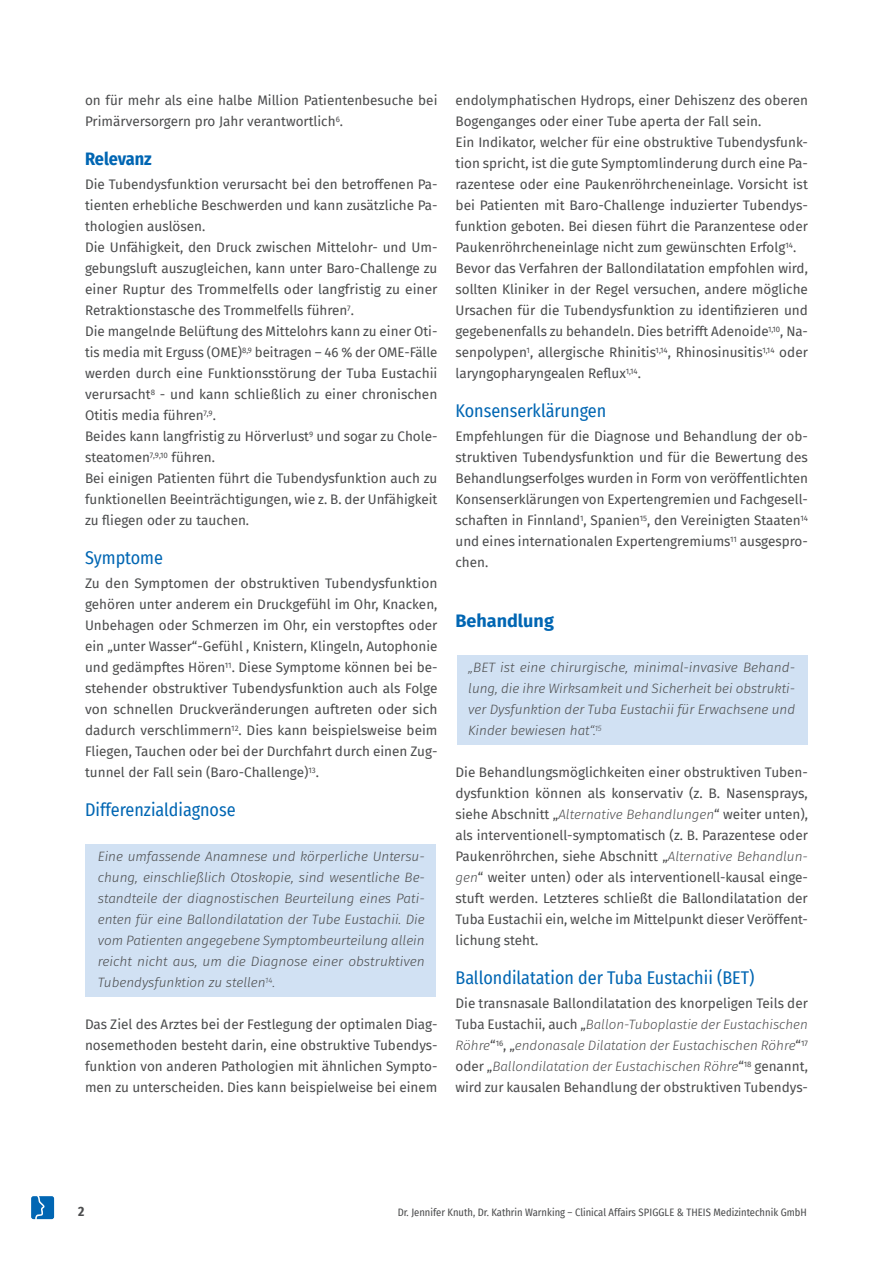
<style>
.page{position:relative;width:893px;height:1263px;background:#fff}
.page>*{position:absolute;margin:0;border:0;box-sizing:border-box;transform-origin:0 0}
.t1{font:18px "Fira Sans Condensed";color:#0166b3}
.t2{font:700 18px "Fira Sans";color:#0166b3}
.t3{font:700 18px "Fira Sans Condensed";letter-spacing:-.005em;color:#0166b3}
.t4{font:13.5px/21px "Fira Sans";color:#4b4c4d;text-align:justify}
.t5{font:italic 300 13.5px/21px "Fira Sans";color:#4b4c4d;text-align:justify}
.t6{font:700 13.5px "Fira Sans Condensed";color:#4b4c4d}
.t7{font:10.5px "Fira Sans Condensed";color:#4b4c4d}
.s1{font-weight:300;font-style:italic}
</style>
<div class="page">
<svg style="left:31px;top:1196px;width:23px;height:23px"></svg>
<div style="left:457px;top:655px;width:351px;height:89px;background:#d1e1f3"></div>
<div style="left:85px;top:844px;width:351px;height:152px;background:#d1e1f3"></div>
<p class="t4" style="left:85px;top:89px;width:354px">on für mehr als eine halbe Million Patientenbesuche bei<br>Primärversorgern pro Jahr verantwortlich<sup>6</sup>.</p>
<h1 class="t3" style="left:85px;top:144px;width:68px">Relevanz</h1>
<p class="t4" style="left:85px;top:173px;width:354px;text-align:left">Die Tubendysfunktion verursacht bei den betroffenen Pa&shy;tienten erhebliche Beschwerden und kann zusätzliche Pa&shy;thologien auslösen.<br>Die Unfähigkeit, den Druck zwischen Mittelohr- und Um&shy;gebungsluft auszugleichen, kann unter Baro-Challenge zu einer Ruptur des Trommelfells oder langfristig zu einer Retraktionstasche des Trommelfells führen<sup>7</sup>.<br>Die mangelnde Belüftung des Mittelohrs kann zu einer Oti&shy;tis media mit Erguss (OME)<sup>8,9</sup> beitragen – 46 % der OME-Fälle werden durch eine Funktionsstörung der Tuba Eustachii verursacht<sup>8</sup> - und kann schließlich zu einer chronischen Otitis media führen<sup>7,9</sup>.<br>Beides kann langfristig zu Hörverlust<sup>9</sup> und sogar zu Chole&shy;steatomen<sup>7,9,10</sup> führen.<br>Bei einigen Patienten führt die Tubendysfunktion auch zu funktionellen Beeinträchtigungen, wie z. B. der Unfähigkeit zu fliegen oder zu tauchen.</p>
<h1 class="t1" style="left:85px;top:544px;width:80px">Symptome</h1>
<p class="t4" style="left:85px;top:572px;width:354px">Zu den Symptomen der obstruktiven Tubendysfunktion gehören unter anderem ein Druckgefühl im Ohr, Knacken, Unbehagen oder Schmerzen im Ohr, ein verstopftes oder ein „unter Wasser“-Gefühl , Knistern, Klingeln, Autophonie und gedämpftes Hören<sup>11</sup>. Diese Symptome können bei be&shy;stehender obstruktiver Tubendysfunktion auch als Folge von schnellen Druckveränderungen auftreten oder sich dadurch verschlimmern<sup>12</sup>. Dies kann beispielsweise beim Fliegen, Tauchen oder bei der Durchfahrt durch einen Zug&shy;tunnel der Fall sein (Baro-Challenge)<sup>13</sup>.</p>
<h1 class="t1" style="left:85px;top:796px;width:152px">Differenzialdiagnose</h1>
<p class="t5" style="left:98px;top:846px;width:328px">Eine umfassende Anamnese und körperliche Untersu&shy;chung, einschließlich Otoskopie, sind wesentliche Be&shy;standteile der diagnostischen Beurteilung eines Pati&shy;enten für eine Ballondilatation der Tube Eustachii. Die vom Patienten angegebene Symptombeurteilung allein reicht nicht aus, um die Diagnose einer obstruktiven Tubendysfunktion zu stellen<sup>14</sup>.</p>
<p class="t4" style="left:85px;top:1013px;width:354px">Das Ziel des Arztes bei der Festlegung der optimalen Diag&shy;nosemethoden besteht darin, eine obstruktive Tubendys&shy;funktion von anderen Pathologien mit ähnlichen Sympto&shy;men zu unterscheiden. Dies kann beispielweise bei einem</p>
<p class="t4" style="left:455px;top:89px;width:354px;text-align:left">endolymphatischen Hydrops, einer Dehiszenz des oberen Bogenganges oder einer Tube aperta der Fall sein.<br>Ein Indikator, welcher für eine obstruktive Tubendysfunk&shy;tion spricht, ist die gute Symptomlinderung durch eine Pa&shy;razentese oder eine Paukenröhrcheneinlage. Vorsicht ist bei Patienten mit Baro-Challenge induzierter Tubendys&shy;funktion geboten. Bei diesen führt die Paranzentese oder Paukenröhrcheneinlage nicht zum gewünschten Erfolg<sup>14</sup>.<br>Bevor das Verfahren der Ballondilatation empfohlen wird, sollten Kliniker in der Regel versuchen, andere mögliche Ursachen für die Tubendysfunktion zu identifizieren und gegebenenfalls zu behandeln. Dies betrifft Adenoide<sup>1,10</sup>, Na&shy;senpolypen<sup>1</sup>, allergische Rhinitis<sup>1,14</sup>, Rhinosinusitis<sup>1,14</sup> oder laryngopharyngealen Reflux<sup>1,14</sup>.</p>
<h1 class="t1" style="left:455px;top:397px;width:152px">Konsenserklärungen</h1>
<p class="t4" style="left:455px;top:425px;width:354px">Empfehlungen für die Diagnose und Behandlung der ob&shy;struktiven Tubendysfunktion und für die Bewertung des Behandlungserfolges wurden in Form von veröffentlichten Konsenserklärungen von Expertengremien und Fachgesell&shy;schaften in Finnland<sup>1</sup>, Spanien<sup>15</sup>, den Vereinigten Staaten<sup>14 </sup>und eines internationalen Expertengremiums<sup>11</sup> ausgespro&shy;chen.</p>
<h1 class="t2" style="left:455px;top:606px;width:100px">Behandlung</h1>
<p class="t5" style="left:468px;top:657px;width:328px">„BET ist eine chirurgische, minimal-invasive Behand&shy;lung, die ihre Wirksamkeit und Sicherheit bei obstrukti&shy;ver Dysfunktion der Tuba Eustachii für Erwachsene und Kinder bewiesen hat“.<sup>15</sup></p>
<p class="t4" style="left:455px;top:761px;width:354px">Die Behandlungsmöglichkeiten einer obstruktiven Tuben&shy;dysfunktion können als konservativ (z. B. Nasensprays, siehe Abschnitt „<span class="s1">Alternative Behandlungen</span>“ weiter unten), als interventionell-symptomatisch (z. B. Parazentese oder Paukenröhrchen, siehe Abschnitt „<span class="s1">Alternative Behandlun&shy;gen</span>“ weiter unten) oder als interventionell-kausal einge&shy;stuft werden. Letzteres schließt die Ballondilatation der Tuba Eustachii ein, welche im Mittelpunkt dieser Veröffent&shy;lichung steht.</p>
<h1 class="t1" style="left:455px;top:964px;width:300px">Ballondilatation der Tuba Eustachii (BET)</h1>
<p class="t4" style="left:455px;top:992px;width:354px">Die transnasale Ballondilatation des knorpeligen Teils der Tuba Eustachii, auch „<span class="s1">Ballon-Tuboplastie der Eustachischen Röhre</span>“<sup>16</sup>, „<span class="s1">endonasale Dilatation der Eustachischen Röhre</span>“<sup>17 </sup>oder „<span class="s1">Ballondilatation der Eustachischen Röhre</span>“<sup>18</sup> genannt, wird zur kausalen Behandlung der obstruktiven Tubendys-</p>
<p class="t6" style="left:78px;top:1200px;width:8px">2</p>
<p class="t7" style="left:398px;top:1204px;width:410px">Dr. Jennifer Knuth, Dr. Kathrin Warnking – Clinical Affairs SPIGGLE &amp; THEIS Medizintechnik GmbH</p>
</div>
